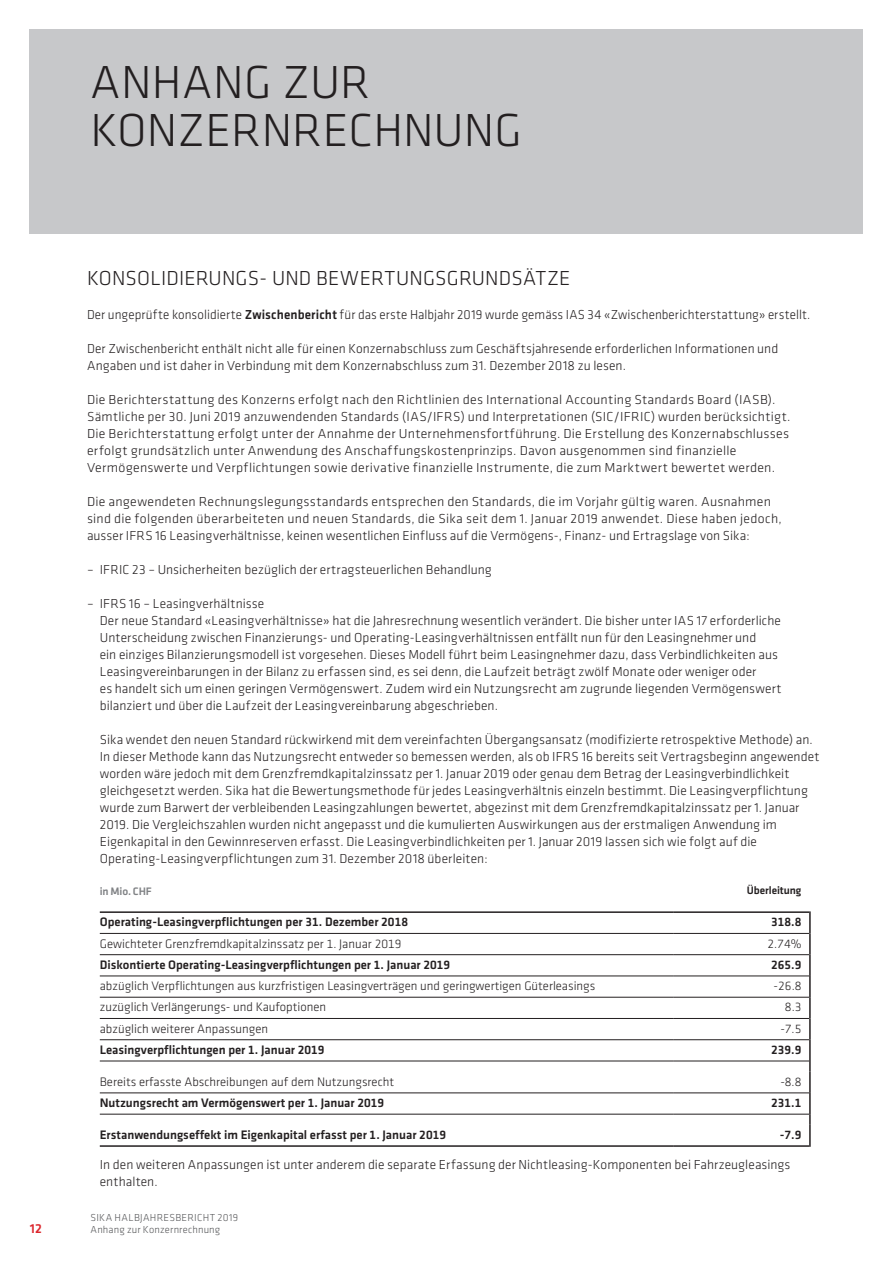
<style>
.page{position:relative;width:893px;height:1263px;background:#fff}
.page>*{position:absolute;margin:0;border:0;box-sizing:border-box;transform-origin:0 0}
.t1{font:300 48px/48px "Klavika";color:#231f20}
.t2{font:300 21px "Klavika";letter-spacing:.01em;color:#231f20}
.t3{font:300 13.5px/17px "Klavika";letter-spacing:.01em;color:#231f20}
.t4{font:500 13.5px "Klavika";color:#dc272d}
.t5{font:300 12.75px "Klavika";color:#231f20}
.t6{font:500 12.75px "Klavika";color:#231f20}
.t7{font:500 11.25px "Klavika";letter-spacing:-.005em;color:#231f20}
.t8{font:500 11.25px "Klavika";letter-spacing:-.01em;color:#808285}
.t9{font:300 10.5px/12.6px "Klavika";letter-spacing:.02em;color:#57585a}
.s1{font-weight:500}
</style>
<div class="page">
<div style="left:30px;top:30px;width:833px;height:204px;background:#c7c8ca"></div>
<hr style="left:100px;top:911px;width:574px;height:2px;background:#231f20">
<hr style="left:674px;top:911px;width:135px;height:2px;background:#231f20">
<hr style="left:809px;top:911px;width:2px;height:22px;background:#231f20">
<hr style="left:809px;top:933px;width:2px;height:22px;background:#231f20">
<hr style="left:809px;top:955px;width:2px;height:21px;background:#231f20">
<hr style="left:809px;top:976px;width:2px;height:21px;background:#231f20">
<hr style="left:809px;top:997px;width:2px;height:21px;background:#231f20">
<hr style="left:809px;top:1018px;width:2px;height:22px;background:#231f20">
<hr style="left:809px;top:1040px;width:2px;height:21px;background:#231f20">
<svg style="left:809px;top:1061px;width:2px;height:10px"></svg>
<hr style="left:809px;top:1071px;width:2px;height:22px;background:#231f20">
<hr style="left:809px;top:1093px;width:2px;height:21px;background:#231f20">
<svg style="left:809px;top:1114px;width:2px;height:11px"></svg>
<hr style="left:809px;top:1125px;width:2px;height:22px;background:#231f20">
<hr style="left:100px;top:1145px;width:574px;height:2px;background:#231f20">
<hr style="left:674px;top:1145px;width:135px;height:2px;background:#231f20">
<hr style="left:100px;top:933px;width:574px;height:1px;background:#231f20">
<hr style="left:674px;top:933px;width:135px;height:1px;background:#231f20">
<hr style="left:100px;top:975px;width:574px;height:1px;background:#231f20">
<hr style="left:674px;top:975px;width:135px;height:1px;background:#231f20">
<hr style="left:100px;top:1060px;width:574px;height:1px;background:#231f20">
<hr style="left:674px;top:1060px;width:135px;height:1px;background:#231f20">
<hr style="left:100px;top:1114px;width:574px;height:1px;background:#231f20">
<hr style="left:674px;top:1114px;width:135px;height:1px;background:#231f20">
<hr style="left:100px;top:954px;width:574px;height:1px;background:#231f20">
<hr style="left:674px;top:954px;width:135px;height:1px;background:#231f20">
<hr style="left:100px;top:997px;width:574px;height:1px;background:#231f20">
<hr style="left:674px;top:997px;width:135px;height:1px;background:#231f20">
<hr style="left:100px;top:1018px;width:574px;height:1px;background:#231f20">
<hr style="left:674px;top:1018px;width:135px;height:1px;background:#231f20">
<hr style="left:100px;top:1039px;width:574px;height:1px;background:#231f20">
<hr style="left:674px;top:1039px;width:135px;height:1px;background:#231f20">
<hr style="left:100px;top:1093px;width:574px;height:1px;background:#231f20">
<hr style="left:674px;top:1093px;width:135px;height:1px;background:#231f20">
<h1 class="t1" style="left:91px;top:57px;width:433px">ANHANG ZUR<br>KONZERNRECHNUNG</h1>
<h2 class="t2" style="left:87px;top:265px;width:485px">KONSOLIDIERUNGS- UND BEWERTUNGSGRUNDSÄTZE</h2>
<p class="t3" style="left:87px;top:306px;width:725px">Der ungeprüfte konsolidierte <span class="s1">Zwischenbericht</span> für das erste Halbjahr 2019 wurde gemäss IAS 34 «Zwischenberichterstattung» erstellt.</p>
<p class="t3" style="left:87px;top:340px;width:693px">Der Zwischenbericht enthält nicht alle für einen Konzernabschluss zum Geschäftsjahresende erforderlichen Informationen und<br>Angaben und ist daher in Verbindung mit dem Konzernabschluss zum 31. Dezember 2018 zu lesen.</p>
<p class="t3" style="left:87px;top:391px;width:705px">Die Berichterstattung des Konzerns erfolgt nach den Richtlinien des International Accounting Standards Board (IASB).<br>Sämtliche per 30. Juni 2019 anzuwendenden Standards (IAS/IFRS) und Interpretationen (SIC/IFRIC) wurden berücksichtigt.<br>Die Berichterstattung erfolgt unter der Annahme der Unternehmensfortführung. Die Erstellung des Konzernabschlusses erfolgt grundsätzlich unter Anwendung des Anschaffungskostenprinzips. Davon ausgenommen sind finanzielle Vermögenswerte und Verpflichtungen sowie derivative finanzielle Instrumente, die zum Marktwert bewertet werden.</p>
<p class="t3" style="left:87px;top:493px;width:696px">Die angewendeten Rechnungslegungsstandards entsprechen den Standards, die im Vorjahr gültig waren. Ausnahmen sind die folgenden überarbeiteten und neuen Standards, die Sika seit dem 1. Januar 2019 anwendet. Diese haben jedoch, ausser IFRS 16 Leasingverhältnisse, keinen wesentlichen Einfluss auf die Vermögens-, Finanz- und Ertragslage von Sika:</p>
<p class="t3" style="left:87px;top:561px;width:406px">– IFRIC 23 – Unsicherheiten bezüglich der ertragsteuerlichen Behandlung</p>
<p class="t3" style="left:100px;top:595px;width:683px;text-indent:-13px">– IFRS 16 – Leasingverhältnisse<br>Der neue Standard «Leasingverhältnisse» hat die Jahresrechnung wesentlich verändert. Die bisher unter IAS 17 erforderliche Unterscheidung zwischen Finanzierungs- und Operating-Leasingverhältnissen entfällt nun für den Leasingnehmer und<br>ein einziges Bilanzierungsmodell ist vorgesehen. Dieses Modell führt beim Leasingnehmer dazu, dass Verbindlichkeiten aus Leasingvereinbarungen in der Bilanz zu erfassen sind, es sei denn, die Laufzeit beträgt zwölf Monate oder weniger oder<br>es handelt sich um einen geringen Vermögenswert. Zudem wird ein Nutzungsrecht am zugrunde liegenden Vermögenswert bilanziert und über die Laufzeit der Leasingvereinbarung abgeschrieben.</p>
<p class="t3" style="left:100px;top:731px;width:721px">Sika wendet den neuen Standard rückwirkend mit dem vereinfachten Übergangsansatz (modifizierte retrospektive Methode) an.<br>In dieser Methode kann das Nutzungsrecht entweder so bemessen werden, als ob IFRS 16 bereits seit Vertragsbeginn angewendet worden wäre jedoch mit dem Grenzfremdkapitalzinssatz per 1. Januar 2019 oder genau dem Betrag der Leasingverbindlichkeit gleichgesetzt werden. Sika hat die Bewertungsmethode für jedes Leasingverhältnis einzeln bestimmt. Die Leasingverpflichtung wurde zum Barwert der verbleibenden Leasingzahlungen bewertet, abgezinst mit dem Grenzfremdkapitalzinssatz per 1. Januar 2019. Die Vergleichszahlen wurden nicht angepasst und die kumulierten Auswirkungen aus der erstmaligen Anwendung im Eigenkapital in den Gewinnreserven erfasst. Die Leasingverbindlichkeiten per 1. Januar 2019 lassen sich wie folgt auf die Operating-Leasingverpflichtungen zum 31. Dezember 2018 überleiten:</p>
<p class="t8" style="left:100px;top:884px;width:54px">in Mio. CHF</p>
<p class="t7" style="left:747px;top:882px;width:56px">Überleitung</p>
<p class="t6" style="left:100px;top:913px;width:310px">Operating-Leasingverpflichtungen per 31. Dezember 2018</p>
<p class="t6" style="left:771px;top:913px;width:32px">318.8</p>
<p class="t5" style="left:100px;top:936px;width:303px">Gewichteter Grenzfremdkapitalzinssatz per 1. Januar 2019</p>
<p class="t5" style="left:767px;top:936px;width:35px">2.74%</p>
<p class="t6" style="left:100px;top:956px;width:352px">Diskontierte Operating-Leasingverpflichtungen per 1. Januar 2019</p>
<p class="t6" style="left:771px;top:956px;width:32px">265.9</p>
<p class="t5" style="left:100px;top:978px;width:497px">abzüglich Verpflichtungen aus kurzfristigen Leasingverträgen und geringwertigen Güterleasings</p>
<p class="t5" style="left:774px;top:978px;width:29px">-26.8</p>
<p class="t5" style="left:100px;top:999px;width:228px">zuzüglich Verlängerungs- und Kaufoptionen</p>
<p class="t5" style="left:785px;top:999px;width:18px">8.3</p>
<p class="t5" style="left:100px;top:1021px;width:170px">abzüglich weiterer Anpassungen</p>
<p class="t5" style="left:780px;top:1021px;width:23px">-7.5</p>
<p class="t6" style="left:100px;top:1041px;width:226px">Leasingverpflichtungen per 1. Januar 2019</p>
<p class="t6" style="left:771px;top:1041px;width:32px">239.9</p>
<p class="t5" style="left:100px;top:1074px;width:296px">Bereits erfasste Abschreibungen auf dem Nutzungsrecht</p>
<p class="t5" style="left:780px;top:1074px;width:23px">-8.8</p>
<p class="t6" style="left:100px;top:1094px;width:286px">Nutzungsrecht am Vermögenswert per 1. Januar 2019</p>
<p class="t6" style="left:771px;top:1094px;width:32px">231.1</p>
<p class="t6" style="left:100px;top:1126px;width:348px">Erstanwendungseffekt im Eigenkapital erfasst per 1. Januar 2019</p>
<p class="t6" style="left:780px;top:1126px;width:23px">-7.9</p>
<p class="t3" style="left:100px;top:1156px;width:692px">In den weiteren Anpassungen ist unter anderem die separate Erfassung der Nichtleasing-Komponenten bei Fahrzeugleasings enthalten.</p>
<p class="t4" style="left:30px;top:1219px;width:14px">12</p>
<p class="t9" style="left:91px;top:1211px;width:149px">SIKA HALBJAHRESBERICHT 2019<br>Anhang zur Konzernrechnung</p>
</div>
